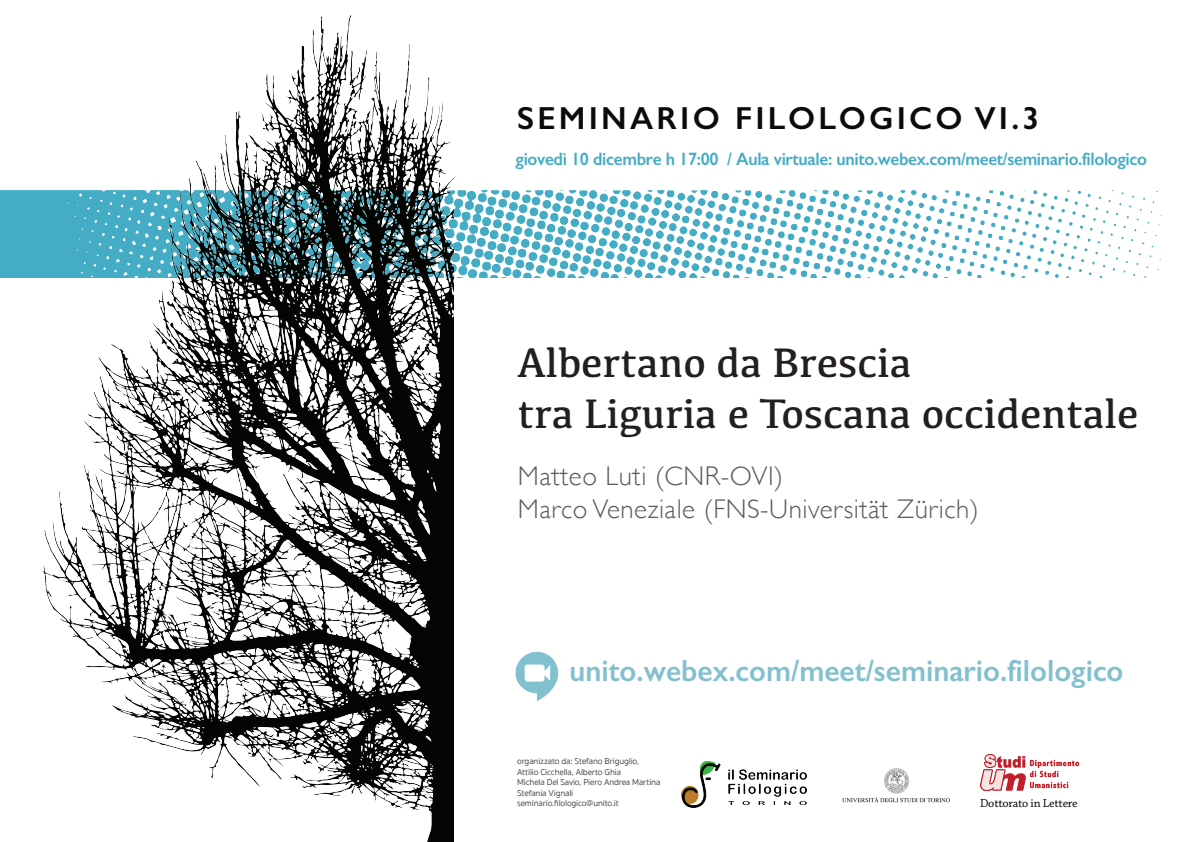
<style>
.page{position:relative;width:1191px;height:842px;background:#fff}
.page>*{position:absolute;margin:0;border:0;box-sizing:border-box;transform-origin:0 0}
.t1{font:42.7px/51.2px "Kefa";letter-spacing:-.005em;color:#231f20}
.t2{font:600 32px "Gill Sans";letter-spacing:.1em;color:#0a0c0a}
.t3{font:600 30.7px "Gill Sans";color:#82c0ce;scale:.96 1}
.t4{font:300 27px/32.4px "Gill Sans";letter-spacing:.02em;color:#5c5c5c}
.t5{font:600 18px "Gill Sans";letter-spacing:-.02em;color:#44acc4;scale:.96 1}
.t6{font:12.3px "Chaparral Pro";letter-spacing:-.02em;color:#040503}
.t7{font:8.8px/10.6px "Sukhumvit Set Text";letter-spacing:-.02em;color:#434343}
</style>
<div class="page">
<img style="left:0;top:191px;width:1162px;height:88px">
<img style="left:42px;top:15px;width:411px;height:827px">
<svg style="left:515px;top:651px;width:44px;height:50px"></svg>
<img style="left:681px;top:762px;width:126px;height:46px">
<img style="left:842px;top:768px;width:108px;height:35px">
<img style="left:981px;top:754px;width:99px;height:37px">
<h2 class="t2" style="left:517px;top:99px;width:524px">SEMINARIO FILOLOGICO VI.3</h2>
<h3 class="t5" style="left:515px;top:148px;width:659px">giovedì 10 dicembre h 17:00 / Aula virtuale: unito.webex.com/meet/seminario.filologico</h3>
<h1 class="t1" style="left:517px;top:335px;width:622px">Albertano da Brescia<br>tra Liguria e Toscana occidentale</h1>
<h3 class="t4" style="left:518px;top:459px;width:462px">Matteo Luti (CNR-OVI)<br>Marco Veneziale (FNS-Universität Zürich)</h3>
<h3 class="t3" style="left:569px;top:652px;width:578px">unito.webex.com/meet/seminario.filologico</h3>
<p class="t7" style="left:517px;top:756px;width:145px">organizzato da: Stefano Briguglio,<br>Attilio Cicchella, Alberto Ghia<br>Michela Del Savio, Piero Andrea Martina<br>Stefania Vignali seminario.filologico@unito.it</p>
<h3 class="t6" style="left:980px;top:797px;width:99px">Dottorato in Lettere</h3>
</div>
